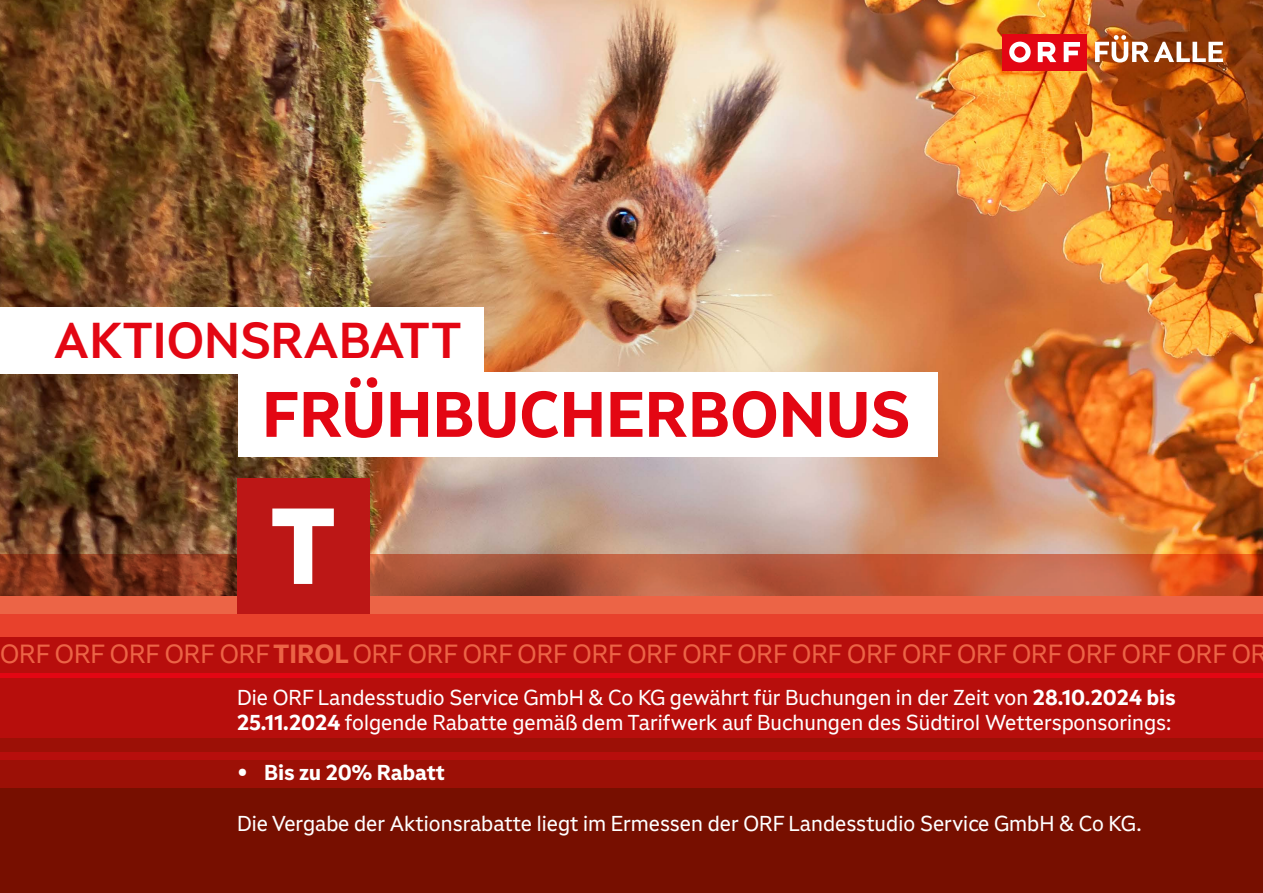
<style>
.page{position:relative;width:1263px;height:893px;background:#fff}
.page>*{position:absolute;margin:0;border:0;box-sizing:border-box;transform-origin:0 0}
.Chalk_Lauftext_01{font:700 62.85px "ORF Universal Basic HL";color:#e30613}
.Chalk_Lauftext_01-2{font:500 49.05px "ORF Universal Basic HL";color:#e30613}
.t1{font:25.65px "ORF Universal Basic HL";color:#ec6446}
.t2{font:21px/25.2px "ORF Universal Basic HL";color:#fff}
.t3{font:700 21px "ORF Universal Basic HL";color:#fff}
.s1{font-weight:700}
</style>
<div class="page">
<img style="left:0;top:0;width:1263px;height:554px">
<div style="left:0;top:614px;width:1263px;height:24px;background:#e8412c"></div>
<div style="left:0;top:638px;width:1263px;height:107px;background:#b70e0c"></div>
<div style="left:0;top:738px;width:1263px;height:83px;background:#9c1006"></div>
<div style="left:0;top:788px;width:1263px;height:105px;background:#770f00"></div>
<div style="left:0;top:752px;width:1263px;height:8px;background:#b70e0c"></div>
<svg style="left:0;top:554px;width:1263px;height:42px;background:#ad5234"></svg>
<div style="left:0;top:673px;width:1263px;height:5px;background:#e30613"></div>
<div style="left:0;top:596px;width:1263px;height:18px;background:#ec6446"></div>
<div style="left:238px;top:372px;width:700px;height:85px;background:#fff"></div>
<div style="left:0;top:308px;width:484px;height:66px;background:#fff"></div>
<div style="left:237px;top:478px;width:132px;height:136px;background:#bc1716"></div>
<svg style="left:272px;top:508px;width:62px;height:76px"></svg>
<div style="left:1002px;top:34px;width:85px;height:36px;background:#e30613"></div>
<svg style="left:1009px;top:42px;width:71px;height:20px"></svg>
<svg style="left:1095px;top:35px;width:128px;height:28px"></svg>
<p class="Chalk_Lauftext_01-2" style="left:54px;top:309px;width:409px">AKTIONSRABATT</p>
<p class="Chalk_Lauftext_01" style="left:262px;top:374px;width:649px">FRÜHBUCHERBONUS</p>
<p class="t1" style="left:0;top:638px;width:1269px">ORF ORF ORF ORF ORF <span class="s1">TIROL</span> ORF ORF ORF ORF ORF ORF ORF ORF ORF ORF ORF ORF ORF ORF ORF ORF OR</p>
<p class="t2" style="left:237px;top:684px;width:940px">Die ORF Landesstudio Service GmbH &amp; Co KG gewährt für Buchungen in der Zeit von <span class="s1">28.10.2024 bis<br>25.11.2024</span> folgende Rabatte gemäß dem Tarifwerk auf Buchungen des Südtirol Wettersponsorings:</p>
<p class="t3" style="left:237px;top:759px;width:209px">• Bis zu 20% Rabatt</p>
<p class="t2" style="left:237px;top:810px;width:906px">Die Vergabe der Aktionsrabatte liegt im Ermessen der ORF Landesstudio Service GmbH &amp; Co KG.</p>
</div>
